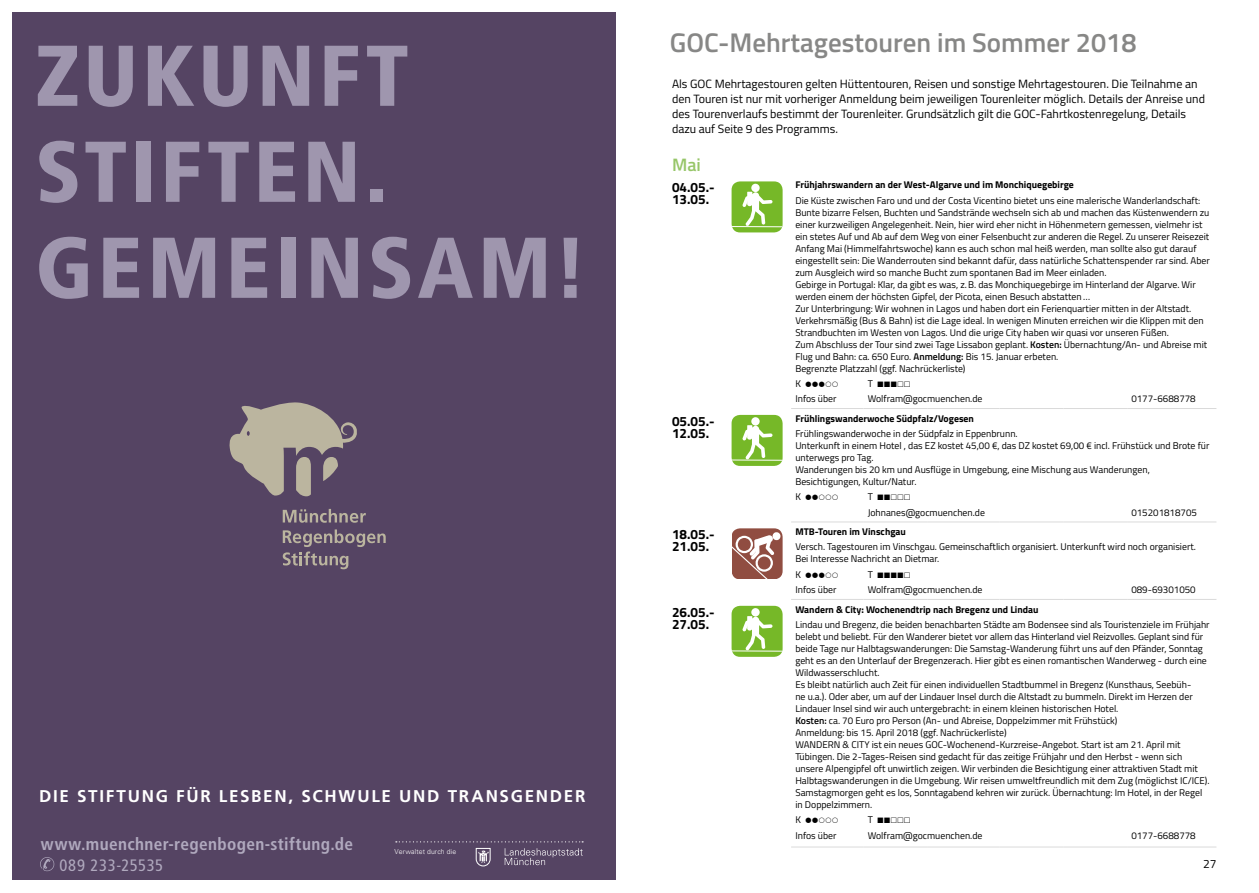
<style>
.page{position:relative;width:1259px;height:893px;background:#fff}
.page>*{position:absolute;margin:0;border:0;box-sizing:border-box;transform-origin:0 0}
.t1{font:900 condensed 86.1px/96px "Frutiger LT Std";letter-spacing:.05em;color:#9f96ae}
.t2{font:600 27px "Titillium Web";color:#878786}
.t3{font:600 18px "Titillium Web";color:#97c669}
.t4{font:700 condensed 17.25px "Frutiger LT Std";letter-spacing:.02em;color:#b0a9be}
.t5{font:700 16.95px "Frutiger LT Std";letter-spacing:.1em;color:#fff}
.t6{font:condensed 16.5px "Frutiger LT Std";letter-spacing:.035em;color:#b0a9be}
.t7{font:700 13.5px/12px "Titillium Web";color:#000}
.t8{font:12px/15px "Titillium Web";color:#000}
.t9{font:9.75px/12px "Titillium Web";color:#000}
.t10{font:700 9.75px "Titillium Web";color:#000}
.t11{font:300 6.9px "Univers LT Std";letter-spacing:.02em;color:#fff}
.s1{font-weight:600}
</style>
<div class="page">
<hr style="left:791px;top:847px;width:72px;height:1px;background:#dadada">
<hr style="left:863px;top:847px;width:64px;height:1px;background:#dadada">
<hr style="left:927px;top:847px;width:72px;height:1px;background:#dadada">
<hr style="left:999px;top:847px;width:64px;height:1px;background:#dadada">
<hr style="left:1063px;top:847px;width:64px;height:1px;background:#dadada">
<hr style="left:1127px;top:847px;width:89px;height:1px;background:#dadada">
<hr style="left:791px;top:408px;width:72px;height:1px;background:#dadada">
<hr style="left:863px;top:408px;width:64px;height:1px;background:#dadada">
<hr style="left:927px;top:408px;width:72px;height:1px;background:#dadada">
<hr style="left:999px;top:408px;width:64px;height:1px;background:#dadada">
<hr style="left:1063px;top:408px;width:64px;height:1px;background:#dadada">
<hr style="left:1127px;top:408px;width:89px;height:1px;background:#dadada">
<hr style="left:791px;top:522px;width:72px;height:1px;background:#dadada">
<hr style="left:863px;top:522px;width:64px;height:1px;background:#dadada">
<hr style="left:927px;top:522px;width:72px;height:1px;background:#dadada">
<hr style="left:999px;top:522px;width:64px;height:1px;background:#dadada">
<hr style="left:1063px;top:522px;width:64px;height:1px;background:#dadada">
<hr style="left:1127px;top:522px;width:89px;height:1px;background:#dadada">
<hr style="left:791px;top:599px;width:72px;height:1px;background:#dadada">
<hr style="left:863px;top:599px;width:64px;height:1px;background:#dadada">
<hr style="left:927px;top:599px;width:72px;height:1px;background:#dadada">
<hr style="left:999px;top:599px;width:64px;height:1px;background:#dadada">
<hr style="left:1063px;top:599px;width:64px;height:1px;background:#dadada">
<hr style="left:1127px;top:599px;width:89px;height:1px;background:#dadada">
<svg style="left:731px;top:181px;width:51px;height:51px"></svg>
<svg style="left:731px;top:415px;width:51px;height:51px"></svg>
<svg style="left:732px;top:528px;width:50px;height:51px"></svg>
<svg style="left:731px;top:606px;width:51px;height:51px"></svg>
<div style="left:13px;top:13px;width:603px;height:867px;background:#554463"></div>
<svg style="left:505px;top:848px;width:78px;height:17px"></svg>
<svg style="left:476px;top:848px;width:14px;height:18px"></svg>
<svg style="left:396px;top:841px;width:187px;height:1px"></svg>
<svg style="left:40px;top:857px;width:14px;height:14px"></svg>
<svg style="left:229px;top:402px;width:128px;height:94px"></svg>
<svg style="left:283px;top:509px;width:83px;height:14px"></svg>
<svg style="left:283px;top:529px;width:103px;height:40px"></svg>
<h1 class="t1" style="left:35px;top:28px;width:553px">ZUKUNFT<br>STIFTEN.<br>GEMEINSAM!</h1>
<h3 class="t5" style="left:39px;top:786px;width:548px">DIE STIFTUNG FÜR LESBEN, SCHWULE UND TRANSGENDER</h3>
<h3 class="t4" style="left:41px;top:834px;width:314px">www.muenchner-regenbogen-stiftung.de</h3>
<h3 class="t6" style="left:59px;top:855px;width:105px">089 233-25535</h3>
<p class="t11" style="left:395px;top:847px;width:63px">Verwaltet durch die</p>
<h2 class="t2" style="left:670px;top:22px;width:468px">GOC-Mehrtagestouren im Sommer 2018</h2>
<p class="t8" style="left:672px;top:75px;width:534px">Als GOC Mehrtagestouren gelten Hüttentouren, Reisen und sonstige Mehrtagestouren. Die Teilnahme an den Touren ist nur mit vorheriger Anmeldung beim jeweiligen Tourenleiter möglich. Details der Anreise und des Tourenverlaufs bestimmt der Tourenleiter. Grundsätzlich gilt die GOC-Fahrtkostenregelung, Details dazu auf Seite 9 des Programms.</p>
<h3 class="t3" style="left:672px;top:151px;width:30px">Mai</h3>
<h3 class="t7" style="left:672px;top:181px;width:44px">04.05.-<br>13.05.</h3>
<p class="t10" style="left:795px;top:177px;width:280px">Frühjahrswandern an der West-Algarve und im Monchiquegebirge</p>
<p class="t9" style="left:795px;top:194px;width:416px">Die Küste zwischen Faro und und der Costa Vicentino bietet uns eine malerische Wanderlandschaft:<br>Bunte bizarre Felsen, Buchten und Sandstrände wechseln sich ab und machen das Küstenwendern zu einer kurzweiligen Angelegenheit. Nein, hier wird eher nicht in Höhenmetern gemessen, vielmehr ist ein stetes Auf und Ab auf dem Weg von einer Felsenbucht zur anderen die Regel. Zu unserer Reisezeit Anfang Mai (Himmelfahrtswoche) kann es auch schon mal heiß werden, man sollte also gut darauf eingestellt sein: Die Wanderrouten sind bekannt dafür, dass natürliche Schattenspender rar sind. Aber zum Ausgleich wird so manche Bucht zum spontanen Bad im Meer einladen.<br>Gebirge in Portugal: Klar, da gibt es was, z.B. das Monchiquegebirge im Hinterland der Algarve. Wir werden einem der höchsten Gipfel, der Picota, einen Besuch abstatten…<br>Zur Unterbringung: Wir wohnen in Lagos und haben dort ein Ferienquartier mitten in der Altstadt.<br>Verkehrsmäßig (Bus &amp; Bahn) ist die Lage ideal. In wenigen Minuten erreichen wir die Klippen mit den Strandbuchten im Westen von Lagos. Und die urige City haben wir quasi vor unseren Füßen.<br>Zum Abschluss der Tour sind zwei Tage Lissabon geplant. <span class="s1">Kosten:</span> Übernachtung/An- und Abreise mit Flug und Bahn: ca. 650 Euro. <span class="s1">Anmeldung:</span> Bis 15. Januar erbeten.<br>Begrenzte Platzzahl (ggf. Nachrückerliste)</p>
<p class="t9" style="left:795px;top:377px;width:7px">K</p>
<p class="t9" style="left:867px;top:377px;width:7px">T</p>
<p class="t9" style="left:795px;top:392px;width:43px">Infos über</p>
<p class="t9" style="left:867px;top:392px;width:116px">Wolfram@gocmuenchen.de</p>
<p class="t9" style="left:1131px;top:392px;width:66px">0177-6688778</p>
<h3 class="t7" style="left:672px;top:414px;width:44px">05.05.-<br>12.05.</h3>
<p class="t10" style="left:795px;top:411px;width:180px">Frühlingswanderwoche Südpfalz/Vogesen</p>
<p class="t9" style="left:795px;top:427px;width:415px">Frühlingswanderwoche in der Südpfalz in Eppenbrunn.<br>Unterkunft in einem Hotel , das EZ kostet 45,00 €, das DZ kostet 69,00 € incl. Frühstück und Brote für unterwegs pro Tag.<br>Wanderungen bis 20 km und Ausflüge in Umgebung, eine Mischung aus Wanderungen, Besichtigungen, Kultur/Natur.</p>
<p class="t9" style="left:795px;top:490px;width:7px">K</p>
<p class="t9" style="left:867px;top:489px;width:119px;line-height:15.3px">T<br>Johnanes@gocmuenchen.de</p>
<p class="t9" style="left:1131px;top:506px;width:67px">015201818705</p>
<h3 class="t7" style="left:672px;top:528px;width:44px">18.05.-<br>21.05.</h3>
<p class="t10" style="left:795px;top:524px;width:112px">MTB-Touren im Vinschgau</p>
<p class="t9" style="left:795px;top:541px;width:402px">Versch. Tagestouren im Vinschgau. Gemeinschaftlich organisiert. Unterkunft wird noch organisiert.<br>Bei Interesse Nachricht an Dietmar.</p>
<p class="t9" style="left:795px;top:568px;width:7px">K</p>
<p class="t9" style="left:867px;top:568px;width:7px">T</p>
<p class="t9" style="left:795px;top:583px;width:43px">Infos über</p>
<p class="t9" style="left:867px;top:583px;width:116px">Wolfram@gocmuenchen.de</p>
<p class="t9" style="left:1131px;top:583px;width:66px">089-69301050</p>
<h3 class="t7" style="left:672px;top:605px;width:44px">26.05.-<br>27.05.</h3>
<p class="t10" style="left:795px;top:602px;width:245px">Wandern &amp; City: Wochenendtrip nach Bregenz und Lindau</p>
<p class="t9" style="left:795px;top:618px;width:416px">Lindau und Bregenz, die beiden benachbarten Städte am Bodensee sind als Touristenziele im Frühjahr belebt und beliebt. Für den Wanderer bietet vor allem das Hinterland viel Reizvolles. Geplant sind für beide Tage nur Halbtagswanderungen: Die Samstag-Wanderung führt uns auf den Pfänder, Sonntag geht es an den Unterlauf der Bregenzerach. Hier gibt es einen romantischen Wanderweg - durch eine Wildwasserschlucht.<br>Es bleibt natürlich auch Zeit für einen individuellen Stadtbummel in Bregenz (Kunsthaus, Seebüh-<br>ne u.a.). Oder aber, um auf der Lindauer Insel durch die Altstadt zu bummeln. Direkt im Herzen der Lindauer Insel sind wir auch untergebracht: in einem kleinen historischen Hotel.<br><span class="s1">Kosten:</span> ca. 70 Euro pro Person (An- und Abreise, Doppelzimmer mit Frühstück)<br>Anmeldung: bis 15. April 2018 (ggf. Nachrückerliste)<br>WANDERN &amp; CITY ist ein neues GOC-Wochenend-Kurzreise-Angebot. Start ist am 21. April mit Tübingen. Die 2-Tages-Reisen sind gedacht für das zeitige Frühjahr und den Herbst - wenn sich unsere Alpengipfel oft unwirtlich zeigen. Wir verbinden die Besichtigung einer attraktiven Stadt mit Halbtagswanderungen in die Umgebung. Wir reisen umweltfreundlich mit dem Zug (möglichst IC/ICE).<br>Samstagmorgen geht es los, Sonntagabend kehren wir zurück. Übernachtung: Im Hotel, in der Regel in Doppelzimmern.</p>
<p class="t9" style="left:795px;top:813px;width:7px">K</p>
<p class="t9" style="left:867px;top:813px;width:7px">T</p>
<p class="t9" style="left:795px;top:829px;width:43px">Infos über</p>
<p class="t9" style="left:867px;top:829px;width:116px">Wolfram@gocmuenchen.de</p>
<p class="t9" style="left:1131px;top:829px;width:66px">0177-6688778</p>
<p class="t8" style="left:1203px;top:855px;width:15px">27</p>
</div>
